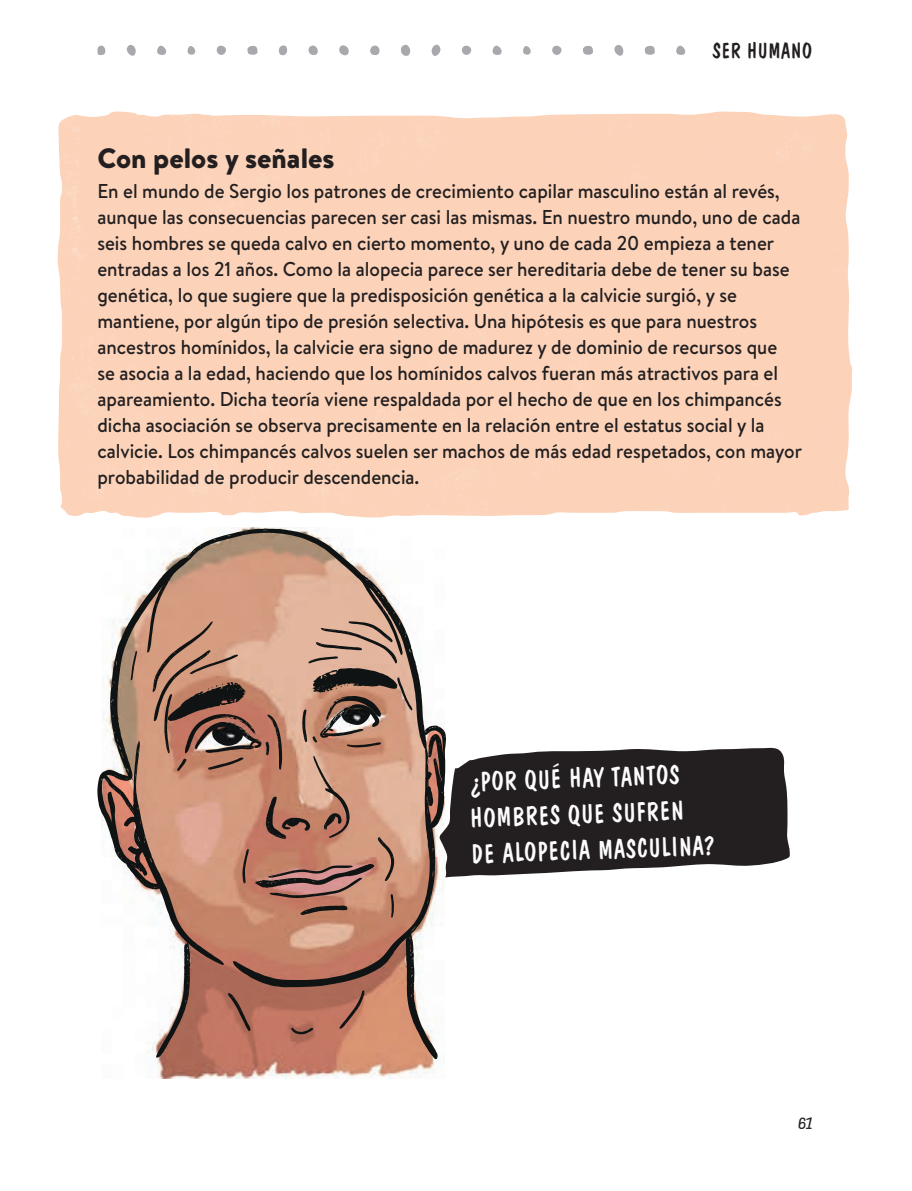
<style>
.page{position:relative;width:912px;height:1191px;background:#fff}
.page>*{position:absolute;margin:0;border:0;box-sizing:border-box;transform-origin:0 0}
.t1{font:900 28px "Brandon Text";color:#231f20}
.t2{font:27px/36px "Dom Casual Std";color:#fcfcfc;scale:.9 1}
.t3{font:22px "Dom Casual Std";color:#231f20;scale:.9 1}
.t4{font:500 20px/26px "Brandon Text";color:#231f20;scale:.95 1}
.t5{font:20px "Noyh A Hand Menu Script";color:#231f20}
</style>
<div class="page">
<img style="left:157px;top:527px;width:280px;height:550px">
<svg style="left:97px;top:528px;width:349px;height:531px"></svg>
<div style="left:127px;top:45px;width:9px;height:11px;background:#a8a9ad;border-radius:4px"></div>
<div style="left:614px;top:45px;width:9px;height:11px;background:#a8a9ad;border-radius:4px"></div>
<svg style="left:97px;top:45px;width:8px;height:10px"></svg>
<div style="left:157px;top:46px;width:9px;height:9px;background:#a8a9ad;border-radius:4px"></div>
<svg style="left:675px;top:46px;width:10px;height:9px"></svg>
<div style="left:492px;top:46px;width:9px;height:9px;background:#a8a9ad;border-radius:4px"></div>
<div style="left:187px;top:46px;width:8px;height:9px;background:#a8a9ad;border-radius:4px"></div>
<div style="left:522px;top:46px;width:8px;height:9px;background:#a8a9ad;border-radius:4px"></div>
<div style="left:216px;top:46px;width:10px;height:9px;background:#a8a9ad;border-radius:50%"></div>
<div style="left:552px;top:46px;width:9px;height:9px;background:#a8a9ad;border-radius:50%"></div>
<div style="left:461px;top:46px;width:10px;height:9px;background:#a8a9ad;border-radius:50%"></div>
<svg style="left:247px;top:46px;width:10px;height:9px"></svg>
<svg style="left:644px;top:46px;width:10px;height:9px"></svg>
<svg style="left:583px;top:46px;width:10px;height:9px"></svg>
<svg style="left:279px;top:45px;width:8px;height:10px"></svg>
<svg style="left:308px;top:45px;width:10px;height:10px"></svg>
<div style="left:339px;top:45px;width:10px;height:10px;background:#a8a9ad;border-radius:4px"></div>
<div style="left:370px;top:45px;width:9px;height:10px;background:#a8a9ad;border-radius:50%"></div>
<svg style="left:401px;top:45px;width:9px;height:11px"></svg>
<svg style="left:431px;top:45px;width:9px;height:11px"></svg>
<svg style="left:437px;top:745px;width:353px;height:132px;background:#413d3e"></svg>
<p class="t3" style="left:712px;top:38px;width:112px">SER HUMANO</p>
<h1 class="t1" style="left:97px;top:138px;width:238px">Con pelos y señales</h1>
<p class="t4" style="left:97px;top:177px;width:743px">En el mundo de Sergio los patrones de crecimiento capilar masculino están al revés, aunque las consecuencias parecen ser casi las mismas. En nuestro mundo, uno de cada seis hombres se queda calvo en cierto momento, y uno de cada 20 empieza a tener entradas a los 21 años. Como la alopecia parece ser hereditaria debe de tener su base genética, lo que sugiere que la predisposición genética a la calvicie surgió, y se mantiene, por algún tipo de presión selectiva. Una hipótesis es que para nuestros ancestros homínidos, la calvicie era signo de madurez y de dominio de recursos que<br>se asocia a la edad, haciendo que los homínidos calvos fueran más atractivos para el apareamiento. Dicha teoría viene respaldada por el hecho de que en los chimpancés dicha asociación se observa precisamente en la relación entre el estatus social y la calvicie. Los chimpancés calvos suelen ser machos de más edad respetados, con mayor probabilidad de producir descendencia.</p>
<h2 class="t2" style="left:468px;top:764px;width:271px;rotate:-2deg">¿POR QUÉ HAY TANTOS<br>HOMBRES QUE SUFREN<br>DE ALOPECIA MASCULINA?</h2>
<p class="t5" style="left:798px;top:1110px;width:15px">61</p>
</div>
